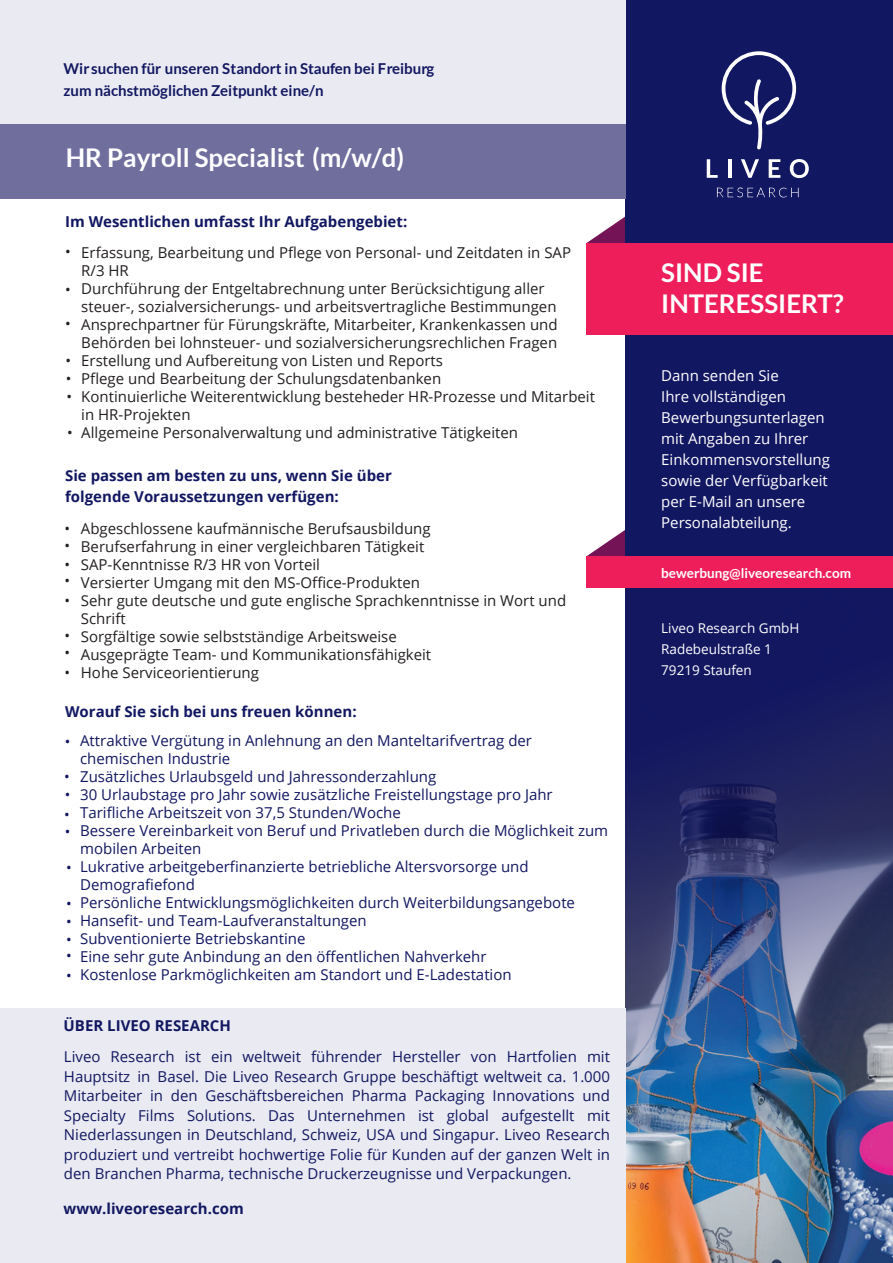
<style>
.page{position:relative;width:893px;height:1263px;background:#fff}
.page>*{position:absolute;margin:0;border:0;box-sizing:border-box;transform-origin:0 0}
.t1{font:700 25.8px "Lato";color:#fff}
.t2{font:700 25.8px/30.9px "Lato";color:#fff}
.t3{font:15px/18px "Open Sans";color:#121761;text-align:justify}
.t4{font:15px/18px "Open Sans";color:#231f20}
.t5{font:15px/18px "Open Sans";color:#231f20}
.t6{font:15px/18px "Open Sans";color:#121761}
.t7{font:15px/21px "Open Sans";color:#fff}
.t8{font:700 15px/21px "Open Sans";color:#121761}
.t9{font:700 15px/22.5px "Lato";color:#121761}
.t10{font:700 15px "Open Sans";color:#121761}
.t11{font:13.5px/21px "Open Sans";color:#fff}
.t12{font:700 13.5px "Lato";color:#fff}
.s1{font-style:inherit}
.s2{font-weight:700}
</style>
<div class="page">
<svg style="left:586px;top:217px;width:39px;height:26px"></svg>
<svg style="left:587px;top:530px;width:38px;height:26px"></svg>
<div style="left:625px;top:0;width:268px;height:1250px;background:#121761"></div>
<img style="left:625px;top:719px;width:268px;height:544px">
<svg style="left:722px;top:51px;width:74px;height:98px"></svg>
<svg style="left:717px;top:187px;width:82px;height:10px"></svg>
<svg style="left:707px;top:159px;width:11px;height:19px"></svg>
<hr style="left:728px;top:159px;width:3px;height:19px;background:#fff">
<svg style="left:741px;top:159px;width:18px;height:19px"></svg>
<svg style="left:769px;top:159px;width:11px;height:19px"></svg>
<svg style="left:790px;top:159px;width:19px;height:19px"></svg>
<div style="left:586px;top:243px;width:307px;height:92px;background:#ee1e5b"></div>
<div style="left:586px;top:556px;width:307px;height:32px;background:#ee1e5b"></div>
<div style="left:0;top:1009px;width:625px;height:254px;background:#eaebf2"></div>
<div style="left:0;top:0;width:625px;height:199px;background:#eaebf2"></div>
<div style="left:0;top:124px;width:625px;height:75px;background:#6f6e9d"></div>
<p class="t9" style="left:64px;top:57px;width:372px">Wir suchen für unseren Standort in Staufen bei Freiburg zum nächstmöglichen Zeitpunkt eine/n</p>
<h1 class="t1" style="left:66px;top:143px;width:340px">HR Payroll Specialist <span class="s1">(m/w/d)</span></h1>
<p class="t8" style="left:65px;top:210px;width:344px">Im Wesentlichen umfasst Ihr Aufgabengebiet:</p>
<p class="t5" style="left:81px;top:243px;width:491px;text-indent:-16px">• Erfassung, Bearbeitung und Pflege von Personal- und Zeitdaten in SAP<br>R/3 HR</p>
<p class="t4" style="left:81px;top:279px;width:478px">Durchführung der Entgeltabrechnung unter Berücksichtigung aller steuer-, sozialversicherungs- und arbeitsvertragliche Bestimmungen Ansprechpartner für Fürungskräfte, Mitarbeiter, Krankenkassen und Behörden bei lohnsteuer- und sozialversicherungsrechlichen Fragen Erstellung und Aufbereitung von Listen und Reports</p>
<p class="t4" style="left:81px;top:369px;width:515px"><span class="s1">Pflege und Bearbeitung der Schulungsdatenbanken<br>K</span>ontinuierliche Weiterentwicklung besteheder HR-Prozesse und Mitarbeit in HR-Projekten<br><span class="s1">Allgemeine</span> Personalverwaltung und <span class="s1">administrative Tätigkeiten</span></p>
<p class="t5" style="left:65px;top:280px;width:7px">•</p>
<p class="t5" style="left:65px;top:314px;width:7px">•</p>
<p class="t5" style="left:66px;top:351px;width:8px;text-align:justify">• • •</p>
<p class="t5" style="left:67px;top:423px;width:7px">•</p>
<p class="t8" style="left:65px;top:465px;width:328px">Sie passen am besten zu uns, wenn Sie über folgende Voraussetzungen verfügen:</p>
<p class="t5" style="left:81px;top:519px;width:487px;text-indent:-16px">• Abgeschlossene kaufmännische Berufsausbildung<br>Berufserfahrung in einer vergleichbaren Tätigkeit<br>SAP-Kenntnisse R/3 HR von Vorteil<br>Versierter Umgang mit den MS-Office-Produkten<br>Sehr gute deutsche <span class="s1">und gute englische</span> Sprachkenntnisse in Wort und Schrift<br>Sorgfältige sowie selbstständige Arbeitsweise<br>Ausgeprägte Team- und Kommunikationsfähigkeit<br>Hohe Serviceorientierung</p>
<p class="t5" style="left:64px;top:536px;width:7px">•</p>
<p class="t5" style="left:65px;top:555px;width:7px">•</p>
<p class="t5" style="left:65px;top:571px;width:7px;line-height:19.5px">• •</p>
<p class="t5" style="left:65px;top:626px;width:7px">•</p>
<p class="t5" style="left:64px;top:643px;width:7px">•</p>
<p class="t5" style="left:65px;top:663px;width:7px">•</p>
<p class="t8" style="left:65px;top:700px;width:293px">Worauf Sie sich bei uns freuen können:</p>
<p class="t6" style="left:80px;top:731px;width:453px;text-indent:-15px">• Attraktive Vergütung in Anlehnung an den Manteltarifvertrag der chemischen Industrie<br>Zusätzliches Urlaubsgeld und Jahressonderzahlung</p>
<p class="t3" style="left:80px;top:785px;width:530px;text-align:left">30 Urlaubstage pro Jahr sowie zusätzliche Freistellungstage pro Jahr Tarifliche Arbeitszeit von 37,5 Stunden/Woche<br>Bessere Vereinbarkeit von Beruf und Privatleben durch die Möglichkeit zum mobilen Arbeiten<br>Lukrative arbeitgeberfinanzierte betriebliche Altersvorsorge und Demografiefond<br>Persönliche Entwicklungsmöglichkeiten durch Weiterbildungsangebote Hansefit- und Team-Laufveranstaltungen<br>Subventionierte Betriebskantine<br>Eine sehr gute Anbindung an den öffentlichen Nahverkehr<br>Kostenlose Parkmöglichkeiten am Standort und E-Ladestation</p>
<p class="t6" style="left:64px;top:767px;width:7px">•</p>
<p class="t6" style="left:64px;top:784px;width:8px;line-height:20.2px">• •</p>
<p class="t6" style="left:65px;top:822px;width:7px">•</p>
<p class="t6" style="left:66px;top:858px;width:7px">•</p>
<p class="t6" style="left:66px;top:894px;width:7px">•</p>
<p class="t6" style="left:66px;top:912px;width:7px">•</p>
<p class="t6" style="left:66px;top:930px;width:7px">•</p>
<p class="t6" style="left:66px;top:946px;width:7px">•</p>
<p class="t6" style="left:66px;top:966px;width:7px">•</p>
<p class="t6" style="left:64px;top:1010px;width:548px;line-height:30.9px"><span class="s2">ÜBER LIVEO RESEARCH<br></span>Liveo Research ist ein weltweit führender Hersteller von Hartfolien <span class="s1">mit</span></p>
<p class="t3" style="left:64px;top:1066px;width:548px;line-height:19.5px">Hauptsitz in Basel. Die Liveo Research Gruppe beschäftigt weltweit ca. 1.000<br>Mitarbeiter in den Geschäftsbereichen Pharma Packaging Innovations und Specialty Films Solutions. Das Unternehmen ist global aufgestellt mit Niederlassungen in Deutschland, Schweiz, USA und Singapur. Liveo Research produziert und vertreibt hochwertige Folie für Kunden auf der ganzen Welt in den Branchen Pharma, technische Druckerzeugnisse und Verpackungen.</p>
<p class="t10" style="left:64px;top:1198px;width:182px">www.liveoresearch.com</p>
<h1 class="t2" style="left:661px;top:257px;width:184px">SIND SIE<br>INTERESSIERT?</h1>
<p class="t7" style="left:661px;top:365px;width:170px">Dann senden Sie<br>Ihre vollständigen<br>Bewerbungsunterlagen mit Angaben zu Ihrer<br>Einkommensvorstellung sowie der Verfügbarkeit per E-Mail an unsere<br>Personalabteilung.</p>
<p class="t12" style="left:661px;top:565px;width:191px"><span class="s1">bewerbung</span>@liveoresearch.com</p>
<p class="t11" style="left:661px;top:618px;width:140px">Liveo Research GmbH<br>Radebeulstraße 1<br>79219 Staufen</p>
</div>
